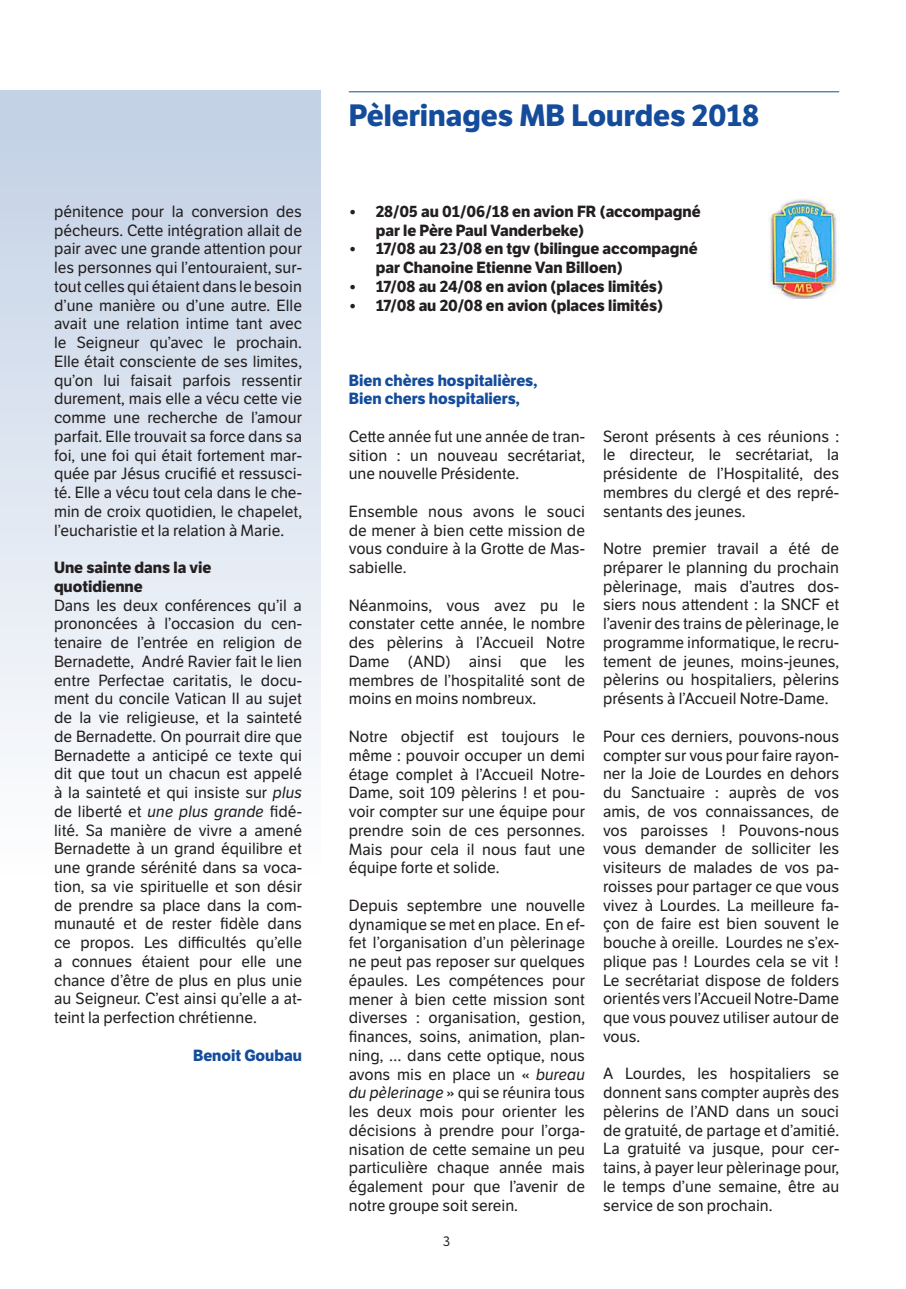
<style>
.page{position:relative;width:906px;height:1289px;background:#fff}
.page>*{position:absolute;margin:0;border:0;box-sizing:border-box;transform-origin:0 0}
.t1{font:700 30px "LFT Etica";color:#144c9b}
.t2{font:15.75px/18.8px "LFT Etica";color:#231f20;text-align:justify}
.t3{font:700 15.75px/18.8px "LFT Etica";color:#231f20}
.t4{font:700 15.75px/18.8px "LFT Etica";color:#144c9b}
.t5{font:13.5px "LFT Etica";color:#231f20}
.s1{font-style:italic}
</style>
<div class="page">
<div style="left:0;top:90px;width:321px;height:1121px;background:linear-gradient(to bottom,#c6d4e7,#fff)"></div>
<hr style="left:349px;top:91px;width:490px;height:1px;background:#144c9b">
<img style="left:768px;top:198px;width:71px;height:101px">
<p class="t2" style="left:54px;top:202px;width:249px">pénitence pour la conversion des pécheurs. Cette intégration allait de pair avec une grande attention pour les personnes qui l’entouraient, sur&shy;tout celles qui étaient dans le besoin d’une manière ou d’une autre. Elle avait une relation intime tant avec le Seigneur qu’avec le prochain.<br>Elle était consciente de ses limites, qu’on lui faisait parfois ressentir durement, mais elle a vécu cette vie comme une recherche de l’amour parfait. Elle trouvait sa force dans sa foi, une foi qui était fortement mar&shy;quée par Jésus crucifié et ressusci&shy;té. Elle a vécu tout cela dans le che&shy;min de croix quotidien, le chapelet, l’eucharistie et la relation à Marie.</p>
<p class="t3" style="left:54px;top:558px;width:159px">Une sainte dans la vie quotidienne</p>
<p class="t2" style="left:54px;top:596px;width:249px">Dans les deux conférences qu’il a prononcées à l’occasion du cen&shy;tenaire de l’entrée en religion de Bernadette, André Ravier fait le lien entre Perfectae caritatis, le docu&shy;ment du concile Vatican II au sujet de la vie religieuse, et la sainteté de Bernadette. On pourrait dire que Bernadette a anticipé ce texte qui dit que tout un chacun est appelé à la sainteté et qui insiste sur <span class="s1">plus </span>de liberté et <span class="s1">une plus grande</span> fidé&shy;lité. Sa manière de vivre a amené Bernadette à un grand équilibre et une grande sérénité dans sa voca&shy;tion, sa vie spirituelle et son désir de prendre sa place dans la com&shy;munauté et de rester fidèle dans ce propos. Les difficultés qu’elle a connues étaient pour elle une chance d’être de plus en plus unie au Seigneur. C’est ainsi qu’elle a at&shy;teint la perfection chrétienne.</p>
<p class="t4" style="left:193px;top:1045px;width:110px">Benoit Goubau</p>
<h1 class="t1" style="left:349px;top:97px;width:412px">Pèlerinages MB Lourdes 2018</h1>
<p class="t3" style="left:376px;top:202px;width:326px;text-indent:-27px">• 28/05 au 01/06/18 en avion FR (accompagné par le Père Paul Vanderbeke)</p>
<p class="t3" style="left:376px;top:239px;width:323px;text-indent:-27px">• 17/08 au 23/08 en tgv (bilingue accompagné par Chanoine Etienne Van Billoen)</p>
<p class="t3" style="left:349px;top:277px;width:316px">• 17/08 au 24/08 en avion (places limités)</p>
<p class="t3" style="left:349px;top:296px;width:316px">• 17/08 au 20/08 en avion (places limités)</p>
<p class="t4" style="left:349px;top:371px;width:190px">Bien chères hospitalières,<br>Bien chers hospitaliers,</p>
<p class="t2" style="left:349px;top:427px;width:238px">Cette année fut une année de tran&shy;sition : un nouveau secrétariat, une nouvelle Présidente.</p>
<p class="t2" style="left:349px;top:502px;width:238px">Ensemble nous avons le souci de mener à bien cette mission de vous conduire à la Grotte de Mas&shy;sabielle.</p>
<p class="t2" style="left:349px;top:596px;width:238px">Néanmoins, vous avez pu le constater cette année, le nombre des pèlerins à l’Accueil Notre Dame (AND) ainsi que les membres de l’hospitalité sont de moins en moins nombreux.</p>
<p class="t2" style="left:349px;top:727px;width:238px">Notre objectif est toujours le même : pouvoir occuper un demi étage complet à l’Accueil Notre-Dame, soit 109 pèlerins ! et pou&shy;voir compter sur une équipe pour prendre soin de ces personnes.<br>Mais pour cela il nous faut une équipe forte et solide.</p>
<p class="t2" style="left:349px;top:896px;width:238px">Depuis septembre une nouvelle dynamique se met en place. En ef&shy;fet l’organisation d’un pèlerinage ne peut pas reposer sur quelques épaules. Les compétences pour mener à bien cette mission sont diverses : organisation, gestion, finances, soins, animation, plan&shy;ning, … dans cette optique, nous avons mis en place un « <span class="s1">bureau du pèlerinage</span> » qui se réunira tous les deux mois pour orienter les décisions à prendre pour l’orga&shy;nisation de cette semaine un peu particulière chaque année mais également pour que l’avenir de notre groupe soit serein.</p>
<p class="t5" style="left:443px;top:1232px;width:9px">3</p>
<p class="t2" style="left:603px;top:427px;width:238px">Seront présents à ces réunions : le directeur, le secrétariat, la présidente de l’Hospitalité, des membres du clergé et des repré&shy;sentants des jeunes.</p>
<p class="t2" style="left:603px;top:539px;width:238px">Notre premier travail a été de préparer le planning du prochain pèlerinage, mais d’autres dos&shy;siers nous attendent : la SNCF et l’avenir des trains de pèlerinage, le programme informatique, le recru&shy;tement de jeunes, moins-jeunes, pèlerins ou hospitaliers, pèlerins présents à l’Accueil Notre-Dame.</p>
<p class="t2" style="left:603px;top:727px;width:238px">Pour ces derniers, pouvons-nous compter sur vous pour faire rayon&shy;ner la Joie de Lourdes en dehors du Sanctuaire : auprès de vos amis, de vos connaissances, de vos paroisses ! Pouvons-nous vous demander de solliciter les visiteurs de malades de vos pa&shy;roisses pour partager ce que vous vivez à Lourdes. La meilleure fa&shy;çon de faire est bien souvent le bouche à oreille. Lourdes ne s’ex&shy;plique pas ! Lourdes cela se vit !<br>Le secrétariat dispose de folders orientés vers l’Accueil Notre-Dame que vous pouvez utiliser autour de vous.</p>
<p class="t2" style="left:603px;top:1064px;width:238px">A Lourdes, les hospitaliers se donnent sans compter auprès des pèlerins de l’AND dans un souci de gratuité, de partage et d’amitié.<br>La gratuité va jusque, pour cer&shy;tains, à payer leur pèlerinage pour, le temps d’une semaine, être au service de son prochain.</p>
</div>
